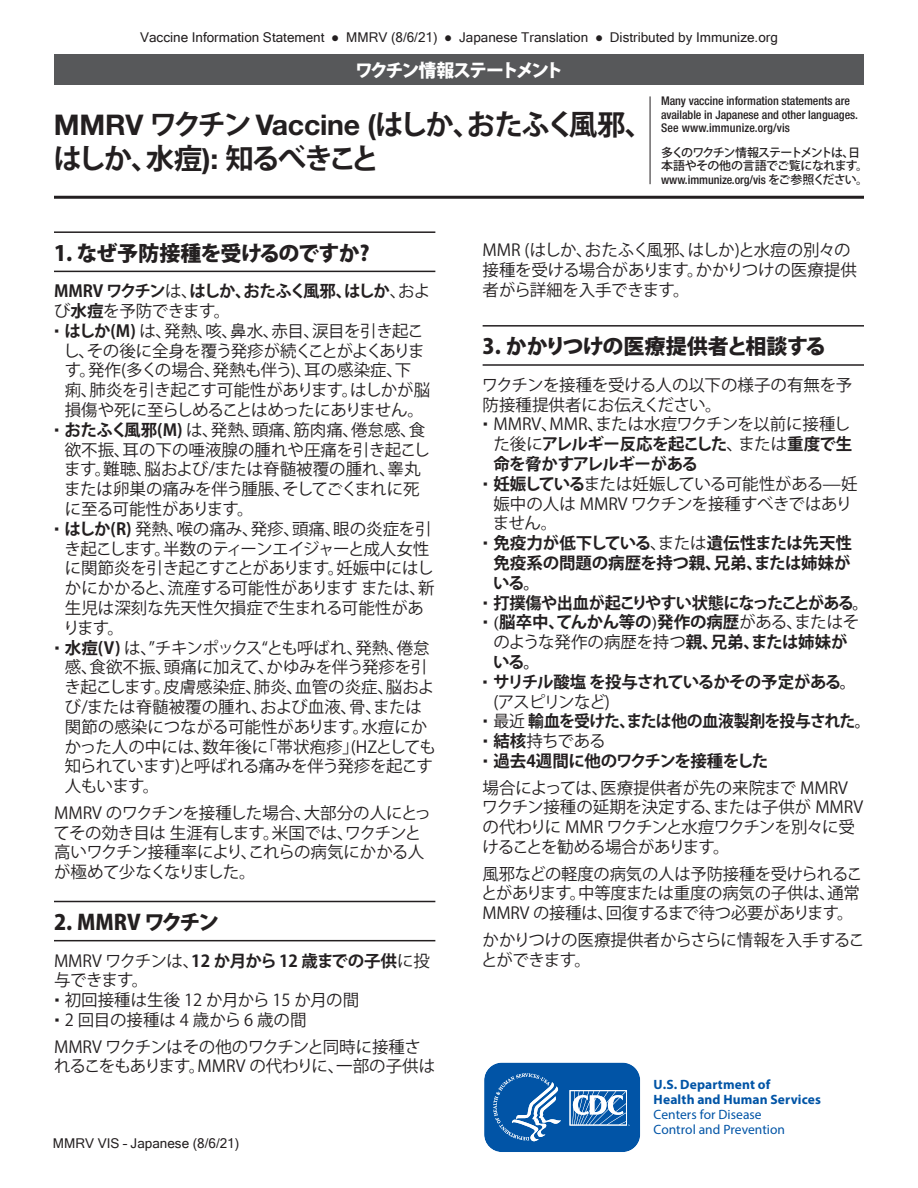
<style>
.page{position:relative;width:918px;height:1188px;background:#fff}
.page>*{position:absolute;margin:0;border:0;box-sizing:border-box;transform-origin:0 0}
.t1{font:700 28.5px/34.2px "Koz Go Pro";letter-spacing:-.1em;color:#231f20}
.t2{font:800 21px "Koz Go Pro";letter-spacing:-.035em;color:#231f20}
.t3{font:800 21px "Koz Go Pro";letter-spacing:-.055em;color:#231f20}
.t4{font:800 18px "Koz Go Pro";letter-spacing:-.135em;color:#fff}
.t5{font:16.5px/19.8px "Koz Go Pro";letter-spacing:-.02em;color:#231f20}
.t6{font:700 16.5px/19.8px "Koz Go Pro";letter-spacing:-.04em;color:#231f20}
.t7{font:16.5px/19.8px "Koz Go Pro";letter-spacing:-.04em;color:#231f20}
.t8{font:700 16.5px/19.8px "Koz Go Pro";letter-spacing:-.04em;color:#231f20;scale:.96 1}
.t9{font:700 16.5px/19.8px "Koz Go Pro";letter-spacing:-.07em;color:#231f20}
.t10{font:16.5px "Koz Go Pro";color:#231f20}
.t11{font:13.5px "Microsoft Sans Serif";color:#231f20}
.t12{font:700 13.5px/15px "Myriad Pro";letter-spacing:.01em;color:#0154a6}
.t13{font:13.5px/15px "Myriad Pro";color:#0154a6}
.t14{font:500 condensed 12px/13.5px "Helvetica Neue LT Std";letter-spacing:-.005em;color:#231f20}
.t15{font:500 12px/13.5px "Koz Go Pro";letter-spacing:-.065em;color:#231f20}
.s1{font-family:"Helvetica Neue LT Std"}
.s2{font-family:"Koz Go Pro";font-stretch:normal}
.s3{font-weight:400}
.s4{font-weight:700}
.s5{font-family:"Minion Pro";font-weight:600}
</style>
<div class="page">
<div style="left:54px;top:54px;width:810px;height:31px;background:#57585a"></div>
<hr style="left:650px;top:96px;width:1px;height:88px;background:#231f20">
<hr style="left:54px;top:196px;width:810px;height:3px;background:#231f20">
<svg style="left:484px;top:1062px;width:157px;height:90px;background:#296fb4"></svg>
<hr style="left:54px;top:271px;width:381px;height:1px;background:#231f20">
<hr style="left:54px;top:231px;width:381px;height:2px;background:#231f20">
<hr style="left:54px;top:940px;width:381px;height:1px;background:#231f20">
<hr style="left:54px;top:901px;width:381px;height:1px;background:#231f20">
<hr style="left:483px;top:364px;width:381px;height:2px;background:#231f20">
<hr style="left:483px;top:325px;width:381px;height:2px;background:#231f20">
<p class="t11" style="left:140px;top:28px;width:639px">Vaccine Information Statement ● MMRV (8/6/21) ● Japanese Translation ● Distributed by Immunize.org</p>
<p class="t4" style="left:355px;top:58px;width:209px">ワクチン情報ステートメント</p>
<h1 class="t1" style="left:53px;top:109px;width:601px"><span class="s1">MMRV</span> ワクチン <span class="s1">Vaccine (</span>はしか、おたふく風邪、はしか、水痘<span class="s1">):</span> 知るべきこと</h1>
<p class="t14" style="left:661px;top:94px;width:198px">Many vaccine information statements are available in Japanese and other languages.<br>See www.immunize.org/vis</p>
<p class="t15" style="left:661px;top:146px;width:208px">多くのワクチン情報ステートメントは、日本語やその他の言語でご覧になれます。</p>
<p class="t14" style="left:661px;top:173px;width:209px">www.immunize.org/vis <span class="s2">をご参照ください。</span></p>
<p class="t2" style="left:54px;top:239px;width:317px">1. なぜ予防接種を受けるのですか?</p>
<p class="t9" style="left:54px;top:282px;width:378px">MMRV ワクチン<span class="s3">は、</span>はしか、おたふく風邪、はしか<span class="s3">、および</span>水痘<span class="s3">を予防できます。</span></p>
<p class="t5" style="left:63px;top:321px;width:374px"><span class="s4">はしか(M)</span> は、発熱、咳、鼻水、赤目、涙目を引き起こし、その後に全身を覆う発疹が続くことがよくあります。発作(多くの場合、発熱も伴う)、耳の感染症、下<br>痢、肺炎を引き起こす可能性があります。はしかが脳損傷や死に至らしめることはめったにありません。<span class="s4">おたふく風邪(M)</span> は、発熱、頭痛、筋肉痛、倦怠感、食欲不振、耳の下の唾液腺の腫れや圧痛を引き起こします。難聴、脳および/または脊髄被覆の腫れ、睾丸または卵巣の痛みを伴う腫脹、そしてごくまれに死に至る可能性があります。<br><span class="s4">はしか(R)</span> 発熱、喉の痛み、発疹、頭痛、眼の炎症を引き起こします。半数のティーンエイジャーと成人女性に関節炎を引き起こすことがあります。妊娠中にはしかにかかると、流産する可能性があります または、新生児は深刻な先天性欠損症で生まれる可能性があります。<br><span class="s4">水痘(V)</span> は、”チキンポックス“とも呼ばれ、発熱、倦怠感、食欲不振、頭痛に加えて、かゆみを伴う発疹を引き起こします。皮膚感染症、肺炎、血管の炎症、脳および/または脊髄被覆の腫れ、および血液、骨、または関節の感染につながる可能性があります。水痘にかかった人の中には、数年後に「帯状疱疹」(HZとしても知られています)と呼ばれる痛みを伴う発疹を起こす人もいます。</p>
<p class="t7" style="left:54px;top:803px;width:379px">MMRV のワクチンを接種した場合、大部分の人にとってその効き目は 生涯有します。米国では、ワクチンと高いワクチン接種率により、これらの病気にかかる人が極めて少なくなりました。</p>
<p class="t3" style="left:54px;top:909px;width:167px">2. MMRV ワクチン</p>
<p class="t6" style="left:54px;top:952px;width:377px"><span class="s3">MMRV ワクチンは、</span>12 か月から 12 歳までの子供<span class="s3">に投</span></p>
<p class="t5" style="left:54px;top:971px;width:96px">与できます。</p>
<p class="t10" style="left:65px;top:989px;width:296px">初回接種は生後 12 か月から 15 か月の間</p>
<p class="t10" style="left:65px;top:1009px;width:243px">2 回目の接種は 4 歳から 6 歳の間</p>
<p class="t5" style="left:54px;top:1037px;width:383px">MMRV ワクチンはその他のワクチンと同時に接種されるこをもあります。MMRV の代わりに、一部の子供は</p>
<p class="t11" style="left:53px;top:1135px;width:188px">MMRV VIS – Japanese (8/6/21)</p>
<p class="t5" style="left:483px;top:241px;width:376px">MMR (はしか、おたふく風邪、はしか)と水痘の別々の接種を受ける場合があります。かかりつけの医療提供者がら詳細を入手できます。</p>
<p class="t2" style="left:483px;top:333px;width:345px">3. かかりつけの医療提供者と相談する</p>
<p class="t5" style="left:482px;top:375px;width:372px">ワクチンを接種を受ける人の以下の様子の有無を予防接種提供者にお伝えください。</p>
<p class="t6" style="left:493px;top:416px;width:377px"><span class="s3">MMRV、MMR、または水痘ワクチンを以前に接種した後に</span>アレルギー反応を起こした<span class="s3">、または</span>重度で生命を脅かすアレルギーがある<br>妊娠している<span class="s3">または妊娠している可能性がある—妊娠中の人は MMRV ワクチンを接種すべきではありません。<br></span>免疫力が低下している<span class="s3">、または</span>遺伝性または先天性免疫系の問題の病歴を持つ親、兄弟、または姉妹がいる。<br>打撲傷や出血が起こりやすい状態になったことがある。<span class="s5">(</span>脳卒中、てんかん等の<span class="s5">)</span>発作の病歴<span class="s3">がある、またはそのような発作の病歴を持つ</span>親、兄弟、または姉妹が<br>いる。<br>サリチル酸塩 を投与されているかその予定がある。</p>
<p class="t8" style="left:493px;top:693px;width:394px"><span class="s3">(アスピリンなど)<br>最近</span> 輸血を受けた、または他の血液製剤を投与された。結核<span class="s3">持ちである<br></span>過去4週間に他のワクチンを接種をした</p>
<p class="t5" style="left:482px;top:778px;width:383px">場合によっては、医療提供者が先の来院まで MMRVワクチン接種の延期を決定する、または子供が MMRVの代わりに MMR ワクチンと水痘ワクチンを別々に受けることを勧める場合があります。</p>
<p class="t5" style="left:481px;top:864px;width:383px">風邪などの軽度の病気の人は予防接種を受けられることがあります。中等度または重度の病気の子供は、通常<br>MMRV の接種は、回復するまで待つ必要があります。</p>
<p class="t5" style="left:481px;top:930px;width:385px">かかりつけの医療提供者からさらに情報を入手することができます。</p>
<p class="t12" style="left:654px;top:1077px;width:169px">U.S. Department of<br>Health and Human Services</p>
<p class="t13" style="left:654px;top:1107px;width:133px">Centers for Disease<br>Control and Prevention</p>
</div>
